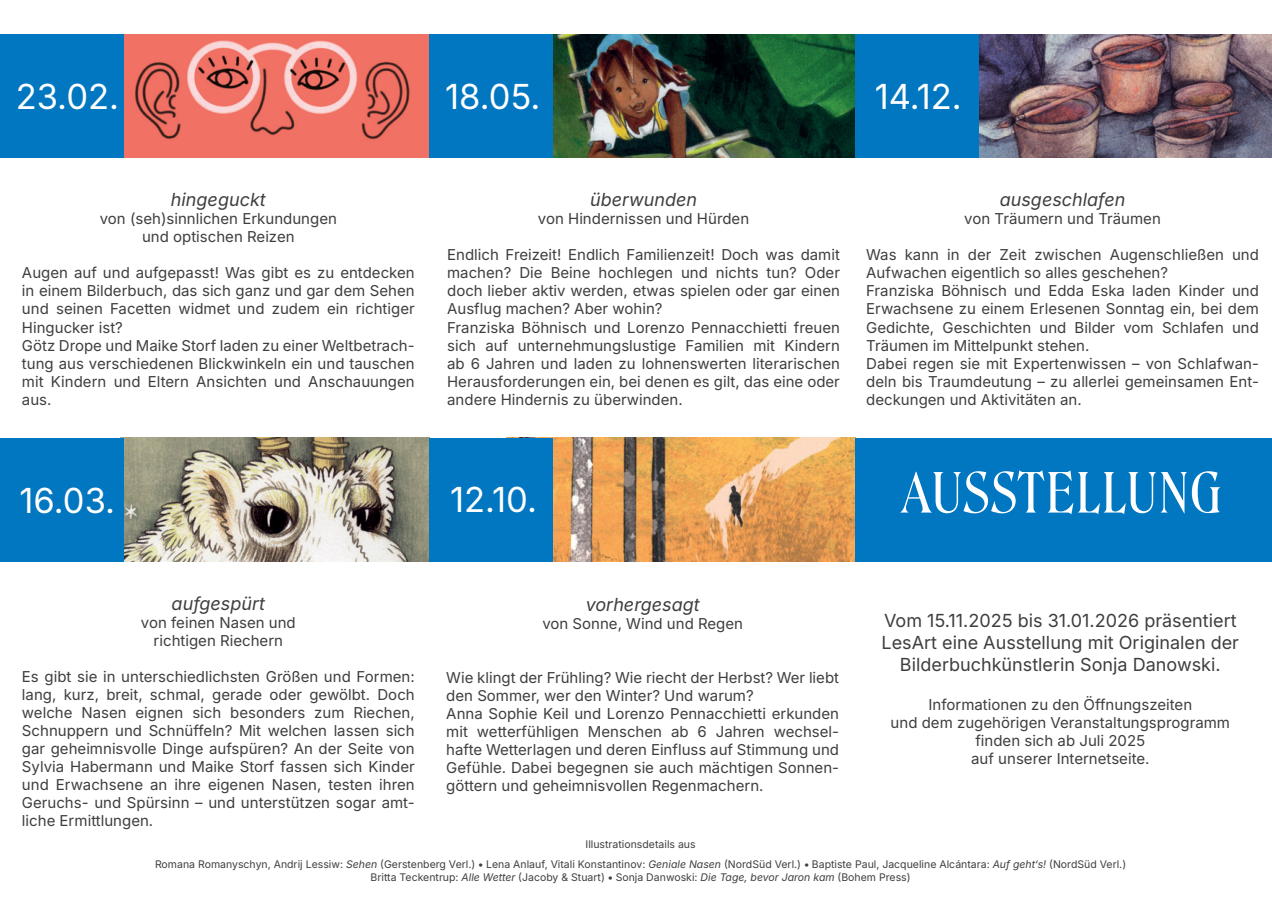
<style>
.page{position:relative;width:1272px;height:902px;background:#fff}
.page>*{position:absolute;margin:0;border:0;box-sizing:border-box;transform-origin:0 0}
.t1{font:condensed 54px "Roslindale Display";letter-spacing:.04em;color:#fff}
.t2{font:34.5px "Inter";color:#fff}
.t3{font:18px/21.6px "Inter";color:#3e3e3f;text-align:center}
.t4{font:italic 18px "Inter";color:#3e3e3f}
.t5{font:15px/18px "Inter";color:#3e3e3f}
.t6{font:10.5px/20.1px "Inter";color:#3e3e3f;text-align:center}
.s1{font-style:italic}
.s2{font-family:"Inter Display"}
</style>
<div class="page">
<img style="left:123px;top:34px;width:306px;height:123px">
<img style="left:123px;top:438px;width:306px;height:123px">
<img style="left:553px;top:438px;width:302px;height:123px">
<img style="left:553px;top:34px;width:302px;height:123px">
<img style="left:978px;top:34px;width:293px;height:123px">
<div style="left:855px;top:438px;width:416px;height:123px;background:#0077c0"></div>
<div style="left:0;top:34px;width:123px;height:123px;background:#0077c0"></div>
<div style="left:0;top:438px;width:123px;height:123px;background:#0077c0"></div>
<div style="left:429px;top:438px;width:124px;height:123px;background:#0077c0"></div>
<div style="left:429px;top:34px;width:124px;height:123px;background:#0077c0"></div>
<div style="left:855px;top:34px;width:123px;height:123px;background:#0077c0"></div>
<h2 class="t2" style="left:16px;top:70px;width:105px">23.02.</h2>
<h2 class="t2" style="left:445px;top:71px;width:97px">18.05.</h2>
<h2 class="t2" style="left:874px;top:71px;width:89px">14.12.</h2>
<p class="t4" style="left:171px;top:186px;width:96px">hingeguckt</p>
<p class="t5" style="left:100px;top:209px;width:239px;text-align:center">von (seh)sinnlichen Erkundungen und optischen Reizen</p>
<p class="t5" style="left:22px;top:263px;width:394px">Augen auf und aufgepasst! Was gibt es zu entdecken in einem Bilderbuch, das sich ganz und gar dem Sehen und seinen Facetten widmet und zudem ein richtiger Hingucker ist?<br>Götz Drope und Maike Storf laden zu einer Weltbetrach&shy;tung aus verschiedenen Blickwinkeln ein und tauschen mit Kindern und Eltern Ansichten und Anschauungen aus.</p>
<h2 class="t2" style="left:20px;top:474px;width:97px">16.03.</h2>
<p class="t4" style="left:590px;top:186px;width:109px">überwunden</p>
<p class="t5" style="left:538px;top:209px;width:213px">von Hindernissen und Hürden</p>
<p class="t5" style="left:447px;top:245px;width:394px">Endlich Freizeit! Endlich Familienzeit! Doch was damit machen? Die Beine hochlegen und nichts tun? Oder doch lieber aktiv werden, etwas spielen oder gar einen Ausflug machen? Aber wohin?<br>Franziska Böhnisch und Lorenzo Pennacchietti freuen sich auf unternehmungslustige Familien mit Kindern ab 6 Jahren und laden zu lohnenswerten literarischen Herausforderungen ein, bei denen es gilt, das eine oder andere Hindernis zu überwinden.</p>
<h2 class="t2" style="left:450px;top:473px;width:88px">12.10.</h2>
<p class="t4" style="left:999px;top:186px;width:127px">ausgeschlafen</p>
<p class="t5" style="left:964px;top:209px;width:198px">von Träumern und Träumen</p>
<p class="t5" style="left:866px;top:245px;width:394px">Was kann in der Zeit zwischen Augenschließen und Aufwachen eigentlich so alles geschehen?<br>Franziska Böhnisch und Edda Eska laden Kinder und Erwachsene zu einem Erlesenen Sonntag ein, bei dem Gedichte, Geschichten und Bilder vom Schlafen und Träumen im Mittelpunkt stehen.<br>Dabei regen sie mit Expertenwissen – von Schlafwan&shy;deln bis Traumdeutung – zu allerlei gemeinsamen Ent&shy;deckungen und Aktivitäten an.</p>
<h1 class="t1" style="left:901px;top:449px;width:321px">AUSSTELLUNG</h1>
<p class="t4" style="left:172px;top:590px;width:95px">aufgespürt</p>
<p class="t5" style="left:141px;top:613px;width:156px;text-align:center">von feinen Nasen und richtigen Riechern</p>
<p class="t5" style="left:22px;top:667px;width:394px;text-align:justify">Es gibt sie in unterschiedlichsten Größen und Formen: lang, kurz, breit, schmal, gerade oder gewölbt. Doch welche Nasen eignen sich besonders zum Riechen, Schnuppern und Schnüffeln? Mit welchen lassen sich gar geheimnisvolle Dinge aufspüren? An der Seite von Sylvia Habermann und Maike Storf fassen sich Kinder und Erwachsene an ihre eigenen Nasen, testen ihren Geruchs- und Spürsinn – und unterstützen sogar amt&shy;liche Ermittlungen.</p>
<p class="t4" style="left:585px;top:590px;width:116px">vorhergesagt</p>
<p class="t5" style="left:542px;top:613px;width:202px">von Sonne, Wind und Regen</p>
<p class="t5" style="left:446px;top:667px;width:394px">Wie klingt der Frühling? Wie riecht der Herbst? Wer liebt den Sommer, wer den Winter? Und warum?<br>Anna Sophie Keil und Lorenzo Pennacchietti erkunden mit wetterfühligen Menschen ab 6 Jahren wechsel&shy;hafte Wetterlagen und deren Einfluss auf Stimmung und Gefühle. Dabei begegnen sie auch mächtigen Sonnen&shy;göttern und geheimnisvollen Regenmachern.</p>
<p class="t3" style="left:881px;top:609px;width:359px">Vom 15.11.2025 bis 31.01.2026 präsentiert<br>LesArt eine Ausstellung mit Originalen der<br>Bilderbuchkünstlerin Sonja Danowski.</p>
<p class="t5" style="left:890px;top:695px;width:341px;text-align:center">Informationen zu den Öffnungszeiten<br>und dem zugehörigen Veranstaltungsprogramm finden sich ab Juli 2025<br>auf unserer Internetseite.</p>
<p class="t6" style="left:155px;top:833px;width:972px">Illustrationsdetails aus<br>Romana Romanyschyn, Andrij Lessiw: <span class="s1">Sehen</span> (Gerstenberg Verl.) <span class="s2">•</span> Lena Anlauf, Vitali Konstantinov: <span class="s1">Geniale Nasen</span> (NordSüd Verl.) <span class="s2">•</span> Baptiste Paul, Jacqueline Alcántara: <span class="s1">Auf geht‘s!</span> (NordSüd Verl.)</p>
<p class="t6" style="left:370px;top:866px;width:541px">Britta Teckentrup: <span class="s1">Alle Wetter</span> (Jacoby &amp; Stuart) <span class="s2">•</span> Sonja Danwoski: <span class="s1">Die Tage, bevor Jaron kam</span> (Bohem Press)</p>
</div>
